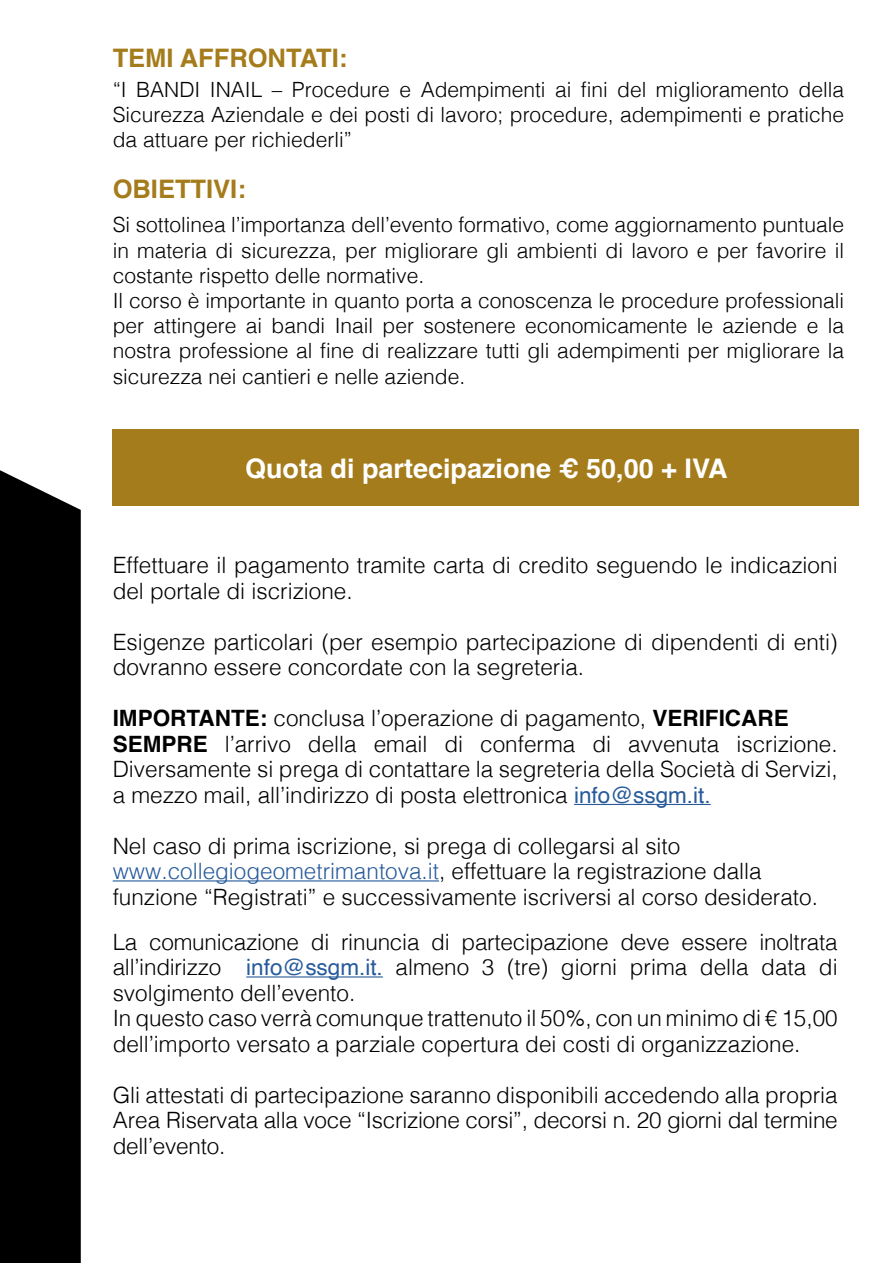
<style>
.page{position:relative;width:893px;height:1263px;background:#fff}
.page>*{position:absolute;margin:0;border:0;box-sizing:border-box;transform-origin:0 0}
.t1{font:700 27px "Helvetica";color:#fff}
.t2{font:700 25.5px "Helvetica";color:#a57c1b}
.t3{font:300 22.5px/25.5px "Helvetica";color:#000}
.t4{font:300 21px/25.2px "Helvetica";color:#000;text-align:justify}
.s1{font-weight:700}
.s2{font-weight:400;color:#275b9b}
.s3{color:#275b9b}
</style>
<div class="page">
<hr style="left:574px;top:804px;width:137px;height:1px;background:#275b9b">
<hr style="left:113px;top:880px;width:326px;height:1px;background:#275b9b">
<hr style="left:246px;top:976px;width:137px;height:1px;background:#275b9b">
<div style="left:113px;top:429px;width:746px;height:77px;background:#a57c1b"></div>
<div style="left:0;top:470px;width:81px;height:793px;background:#000"></div>
<p class="t2" style="left:113px;top:43px;width:236px">TEMI AFFRONTATI:</p>
<p class="t4" style="left:113px;top:75px;width:733px">“I BANDI INAIL – Procedure e Adempimenti ai fini del miglioramento della Sicurezza Aziendale e dei posti di lavoro; procedure, adempimenti e pratiche da attuare per richiederli”</p>
<p class="t2" style="left:113px;top:174px;width:135px">OBIETTIVI:</p>
<p class="t4" style="left:113px;top:211px;width:733px;text-align:left">Si sottolinea l’importanza dell’evento formativo, come aggiornamento puntuale in materia di sicurezza, per migliorare gli ambienti di lavoro e per favorire il costante rispetto delle normative.<br>Il corso è importante in quanto porta a conoscenza le procedure professionali per attingere ai bandi Inail per sostenere economicamente le aziende e la nostra professione al fine di realizzare tutti gli adempimenti per migliorare la sicurezza nei cantieri e nelle aziende.</p>
<p class="t1" style="left:245px;top:452px;width:484px">Quota di partecipazione € 50,00 + IVA</p>
<p class="t3" style="left:113px;top:551px;width:726px">Effettuare il pagamento tramite carta di credito seguendo le indicazioni del portale di iscrizione.</p>
<p class="t3" style="left:113px;top:627px;width:726px">Esigenze particolari (per esempio partecipazione di dipendenti di enti) dovranno essere concordate con la segreteria.</p>
<p class="t3" style="left:113px;top:704px;width:726px"><span class="s1">IMPORTANTE:</span> conclusa l’operazione di pagamento, <span class="s1">VERIFICARE SEMPRE</span> l’arrivo della email di conferma di avvenuta iscrizione.<br>Diversamente si prega di contattare la segreteria della Società di Servizi, a mezzo mail, all’indirizzo di posta elettronica <span class="s2">info@ssgm.it.</span></p>
<p class="t3" style="left:113px;top:831px;width:707px">Nel caso di prima iscrizione, si prega di collegarsi al sito <span class="s3">www.collegiogeometrimantova.it</span>, effettuare la registrazione dalla funzione “Registrati” e successivamente iscriversi al corso desiderato.</p>
<p class="t3" style="left:113px;top:927px;width:727px">La comunicazione di rinuncia di partecipazione deve essere inoltrata all’indirizzo <span class="s2">info@ssgm.it.</span> almeno 3 (tre) giorni prima della data di svolgimento dell’evento.<br>In questo caso verrà comunque trattenuto il 50%, con un minimo di € 15,00 dell’importo versato a parziale copertura dei costi di organizzazione.</p>
<p class="t3" style="left:113px;top:1080px;width:727px;text-align:justify">Gli attestati di partecipazione saranno disponibili accedendo alla propria Area Riservata alla voce “Iscrizione corsi”, decorsi n. 20 giorni dal termine dell’evento.</p>
</div>
